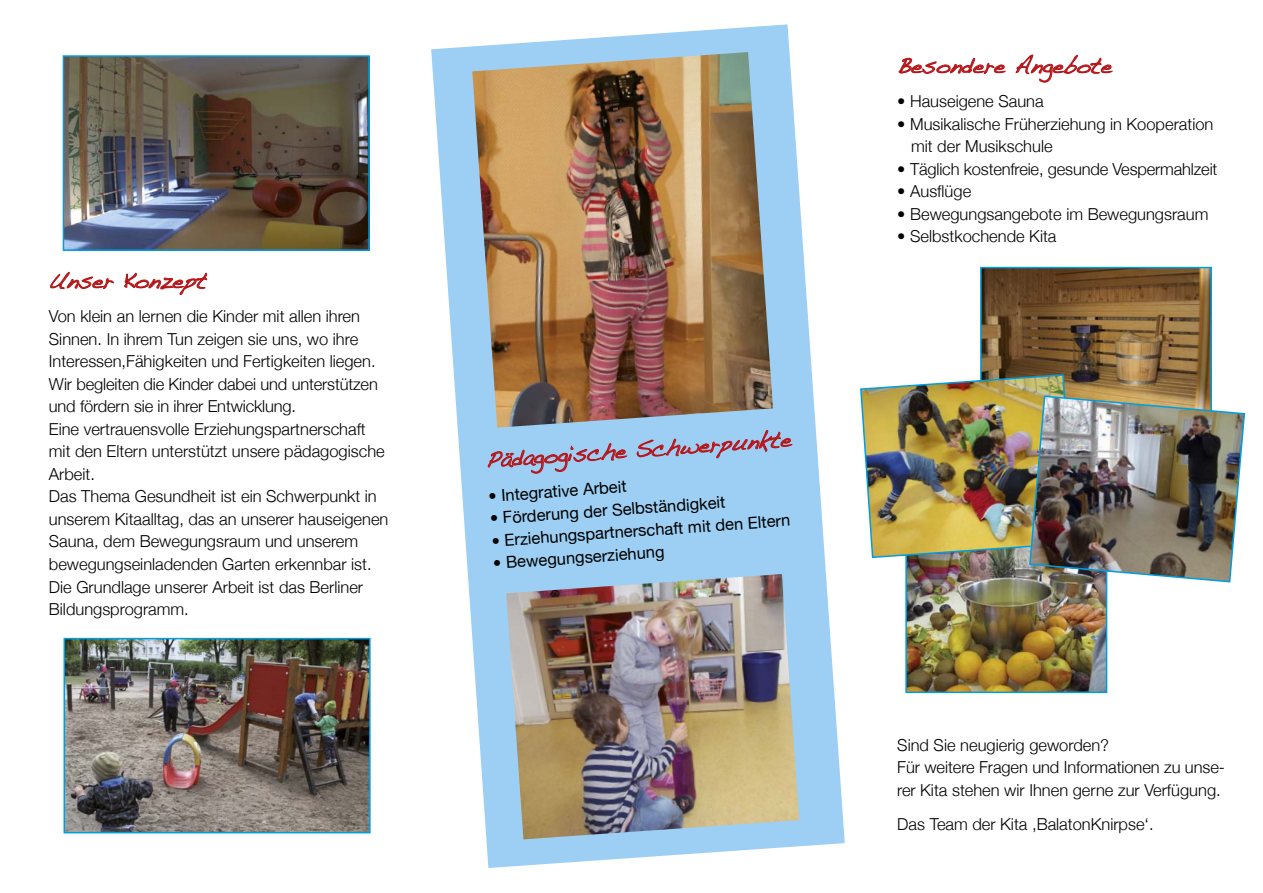
<style>
.page{position:relative;width:1263px;height:893px;background:#fff}
.page>*{position:absolute;margin:0;border:0;box-sizing:border-box;transform-origin:0 0}
.t1{font:22.5px "Handwriting Dakota";color:#b6161a}
.t2{font:300 16.5px/22.5px "Helvetica Neue";color:#000}
.t3{font:16.5px "Helvetica Neue";color:#000}
.s1{font-weight:300}
</style>
<div class="page">
<svg style="left:50px;top:272px;width:64px;height:17px"></svg>
<svg style="left:124px;top:272px;width:84px;height:23px"></svg>
<svg style="left:898px;top:58px;width:109px;height:16px"></svg>
<svg style="left:1015px;top:54px;width:99px;height:29px"></svg>
<svg style="left:431px;top:24px;width:414px;height:844px;fill:#9ccff3"></svg>
<svg style="left:487px;top:434px;width:141px;height:50px;background:#9ebada"></svg>
<svg style="left:636px;top:428px;width:157px;height:30px;background:#a0b0cf"></svg>
<img style="left:66px;top:58px;width:301px;height:190px">
<div style="left:63px;top:55px;width:307px;height:196px;border:2px solid #009de0"></div>
<img style="left:67px;top:641px;width:301px;height:189px">
<div style="left:64px;top:638px;width:307px;height:195px;border:2px solid #009de0"></div>
<img style="left:983px;top:270px;width:226px;height:103px">
<div style="left:980px;top:267px;width:232px;height:170px;border:2px solid #009de0"></div>
<img style="left:472px;top:52px;width:301px;height:376px">
<img style="left:506px;top:574px;width:293px;height:265px">
<img style="left:908px;top:583px;width:196px;height:107px">
<div style="left:905px;top:523px;width:202px;height:170px;border:2px solid #009de0"></div>
<img style="left:860px;top:373px;width:386px;height:210px">
<h1 class="t1" style="left:49px;top:267px;width:159px">Unser Konzept</h1>
<p class="t2" style="left:49px;top:304px;width:341px">Von klein an lernen die Kinder mit allen ihren Sinnen. In ihrem Tun zeigen sie uns, wo ihre Interessen,Fähigkeiten und Fertigkeiten liegen.<br>Wir begleiten die Kinder dabei und unterstützen und fördern sie in ihrer Entwicklung.<br>Eine vertrauensvolle Erziehungspartnerschaft mit den Eltern unterstützt unsere pädagogische Arbeit.<br>Das Thema Gesundheit ist ein Schwerpunkt in unserem Kitaalltag, das an unserer hauseigenen Sauna, dem Bewegungsraum und unserem bewegungseinladenden Garten erkennbar ist.<br>Die Grundlage unserer Arbeit ist das Berliner Bildungsprogramm.</p>
<h1 class="t1" style="left:485px;top:446px;width:307px;rotate:-4deg">Pädagogische Schwerpunkte</h1>
<p class="t3" style="left:488px;top:484px;width:140px;rotate:-4deg"><span class="s1">•</span> Integrative Arbeit</p>
<p class="t3" style="left:489px;top:506px;width:237px;rotate:-4deg"><span class="s1">•</span> Förderung der Selbständigkeit</p>
<p class="t3" style="left:491px;top:529px;width:301px;rotate:-4deg"><span class="s1">•</span> Erziehungspartnerschaft mit den Eltern</p>
<p class="t3" style="left:492px;top:551px;width:173px;rotate:-4deg"><span class="s1">•</span> Bewegungserziehung</p>
<h1 class="t1" style="left:897px;top:52px;width:216px">Besondere Angebote</h1>
<p class="t2" style="left:897px;top:89px;width:148px">• Hauseigene Sauna</p>
<p class="t2" style="left:911px;top:112px;width:304px;text-indent:-14px">• Musikalische Früherziehung in Kooperation mit der Musikschule</p>
<p class="t2" style="left:897px;top:157px;width:322px">• Täglich kostenfreie, gesunde Vespermahlzeit</p>
<p class="t2" style="left:897px;top:179px;width:75px">• Ausflüge</p>
<p class="t2" style="left:897px;top:202px;width:313px">• Bewegungsangebote im Bewegungsraum</p>
<p class="t2" style="left:897px;top:224px;width:161px">• Selbstkochende Kita</p>
<p class="t2" style="left:897px;top:732px;width:329px">Sind Sie neugierig geworden?<br>Für weitere Fragen und Informationen zu unse&shy;rer Kita stehen wir Ihnen gerne zur Verfügung.</p>
<p class="t2" style="left:897px;top:812px;width:258px">Das Team der Kita ‚BalatonKnirpse‘.</p>
</div>
